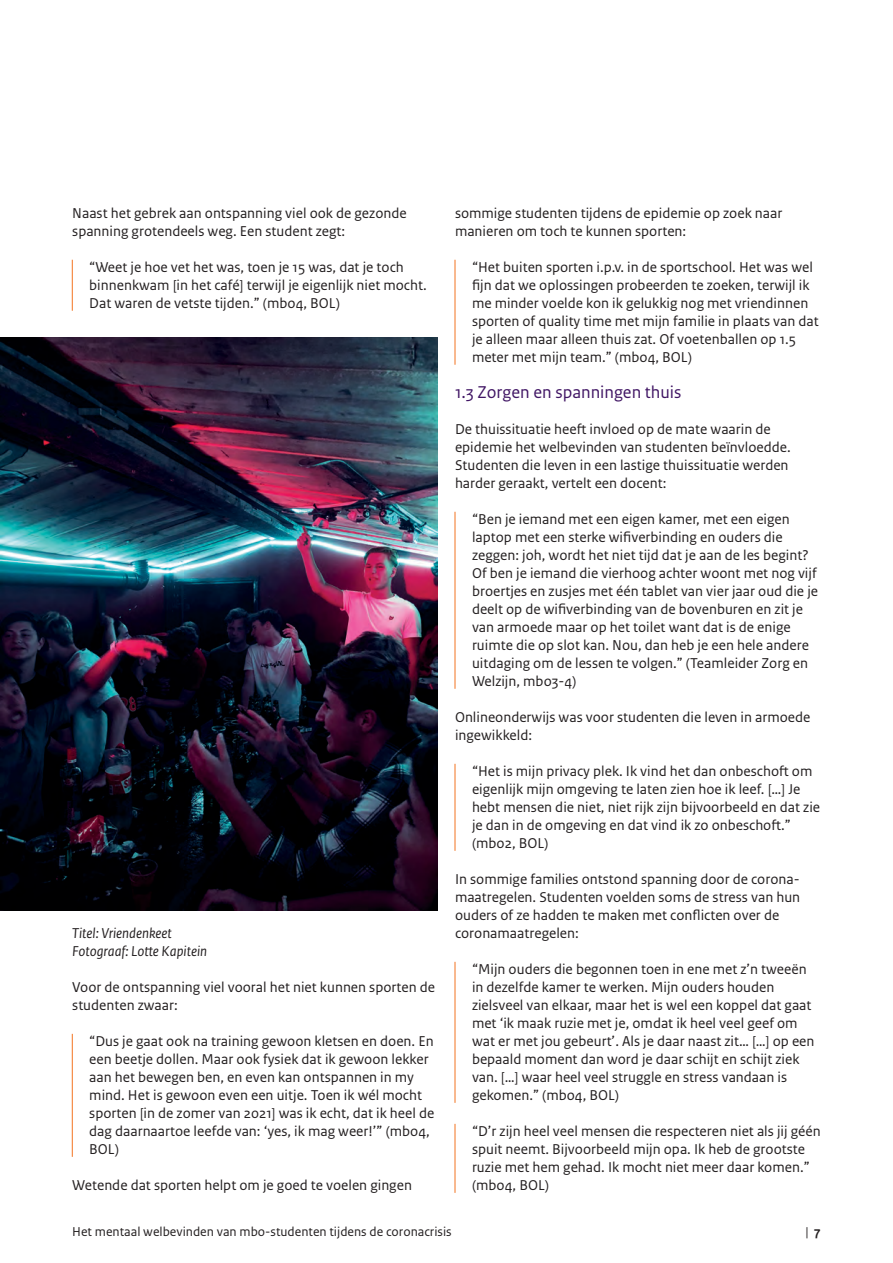
<style>
.page{position:relative;width:893px;height:1263px;background:#fff}
.page>*{position:absolute;margin:0;border:0;box-sizing:border-box;transform-origin:0 0}
._06_RIVM_Alineakop{font:18px "Rijksoverheid Sans Text";color:#401564}
.RIVM_uitspraken{font:15px/18px "Rijksoverheid Sans Text";color:#231f20}
._10_RIVM_Broodtekst{font:15px/18px "Rijksoverheid Sans Text";color:#231f20}
._14_RIVM_Fotobijschr{font:italic 15px "Rijksoverheid Sans Text";color:#231f20}
.t1{font:13.5px "Rijksoverheid Sans Text";color:#231f20}
.s1{font-weight:700}
</style>
<div class="page">
<hr style="left:72px;top:260px;width:1px;height:51px;background:#f37421">
<hr style="left:72px;top:1034px;width:1px;height:123px;background:#f37421">
<hr style="left:455px;top:260px;width:1px;height:105px;background:#f37421">
<hr style="left:455px;top:512px;width:1px;height:177px;background:#f37421">
<hr style="left:455px;top:764px;width:1px;height:87px;background:#f37421">
<hr style="left:455px;top:962px;width:1px;height:141px;background:#f37421">
<hr style="left:455px;top:1124px;width:1px;height:69px;background:#f37421">
<img style="left:0;top:337px;width:438px;height:573px">
<p class="_10_RIVM_Broodtekst" style="left:72px;top:204px;width:336px">Naast het gebrek aan ontspanning viel ook de gezonde spanning grotendeels weg. Een student zegt:</p>
<p class="RIVM_uitspraken" style="left:89px;top:258px;width:339px">“Weet je hoe vet het was, toen je 15 was, dat je toch binnenkwam [in het café] terwijl je eigenlijk niet mocht.<br>Dat waren de vetste tijden.” (mbo4, BOL)</p>
<p class="_14_RIVM_Fotobijschr" style="left:72px;top:925px;width:101px">Titel: Vriendenkeet</p>
<p class="_14_RIVM_Fotobijschr" style="left:72px;top:943px;width:136px">Fotograaf: Lotte Kapitein</p>
<p class="_10_RIVM_Broodtekst" style="left:72px;top:978px;width:364px">Voor de ontspanning viel vooral het niet kunnen sporten de studenten zwaar:</p>
<p class="RIVM_uitspraken" style="left:89px;top:1032px;width:347px">“Dus je gaat ook na training gewoon kletsen en doen. En een beetje dollen. Maar ook fysiek dat ik gewoon lekker aan het bewegen ben, en even kan ontspannen in my mind. Het is gewoon even een uitje. Toen ik wél mocht sporten [in de zomer van 2021] was ik echt, dat ik heel de dag daarnaartoe leefde van: ‘yes, ik mag weer!’” (mbo4, BOL)</p>
<p class="_10_RIVM_Broodtekst" style="left:72px;top:1176px;width:341px">Wetende dat sporten helpt om je goed te voelen gingen</p>
<p class="_10_RIVM_Broodtekst" style="left:455px;top:204px;width:329px">sommige studenten tijdens de epidemie op zoek naar manieren om toch te kunnen sporten:</p>
<p class="RIVM_uitspraken" style="left:472px;top:258px;width:348px">“Het buiten sporten i.p.v. in de sportschool. Het was wel fijn dat we oplossingen probeerden te zoeken, terwijl ik me minder voelde kon ik gelukkig nog met vriendinnen sporten of quality time met mijn familie in plaats van dat je alleen maar alleen thuis zat. Of voetenballen op 1.5 meter met mijn team.” (mbo4, BOL)</p>
<p class="_06_RIVM_Alineakop" style="left:455px;top:382px;width:228px">1.3 Zorgen en spanningen thuis</p>
<p class="_10_RIVM_Broodtekst" style="left:455px;top:420px;width:337px">De thuissituatie heeft invloed op de mate waarin de epidemie het welbevinden van studenten beïnvloedde.<br>Studenten die leven in een lastige thuissituatie werden harder geraakt, vertelt een docent:</p>
<p class="RIVM_uitspraken" style="left:472px;top:510px;width:348px">“Ben je iemand met een eigen kamer, met een eigen laptop met een sterke wifiverbinding en ouders die zeggen: joh, wordt het niet tijd dat je aan de les begint?<br>Of ben je iemand die vierhoog achter woont met nog vijf broertjes en zusjes met één tablet van vier jaar oud die je deelt op de wifiverbinding van de bovenburen en zit je van armoede maar op het toilet want dat is de enige ruimte die op slot kan. Nou, dan heb je een hele andere uitdaging om de lessen te volgen.” (Teamleider Zorg en Welzijn, mbo3-4)</p>
<p class="_10_RIVM_Broodtekst" style="left:455px;top:708px;width:357px">Onlineonderwijs was voor studenten die leven in armoede ingewikkeld:</p>
<p class="RIVM_uitspraken" style="left:472px;top:762px;width:350px">“Het is mijn privacy plek. Ik vind het dan onbeschoft om eigenlijk mijn omgeving te laten zien hoe ik leef. […] Je hebt mensen die niet, niet rijk zijn bijvoorbeeld en dat zie je dan in de omgeving en dat vind ik zo onbeschoft.” (mbo2, BOL)</p>
<p class="_10_RIVM_Broodtekst" style="left:455px;top:870px;width:347px">In sommige families ontstond spanning door de corona&shy;maatregelen. Studenten voelden soms de stress van hun ouders of ze hadden te maken met conflicten over de coronamaatregelen:</p>
<p class="RIVM_uitspraken" style="left:472px;top:960px;width:344px">“Mijn ouders die begonnen toen in ene met z’n tweeën in dezelfde kamer te werken. Mijn ouders houden zielsveel van elkaar, maar het is wel een koppel dat gaat met ‘ik maak ruzie met je, omdat ik heel veel geef om wat er met jou gebeurt’. Als je daar naast zit… […] op een bepaald moment dan word je daar schijt en schijt ziek van. […] waar heel veel struggle en stress vandaan is gekomen.” (mbo4, BOL)</p>
<p class="RIVM_uitspraken" style="left:472px;top:1122px;width:350px">“D’r zijn heel veel mensen die respecteren niet als jij géén spuit neemt. Bijvoorbeeld mijn opa. Ik heb de grootste ruzie met hem gehad. Ik mocht niet meer daar komen.” (mbo4, BOL)</p>
<p class="t1" style="left:72px;top:1223px;width:381px">Het mentaal welbevinden van mbo-studenten tijdens de coronacrisis</p>
<p class="t1" style="left:805px;top:1223px;width:17px">| <span class="s1">7</span></p>
</div>
